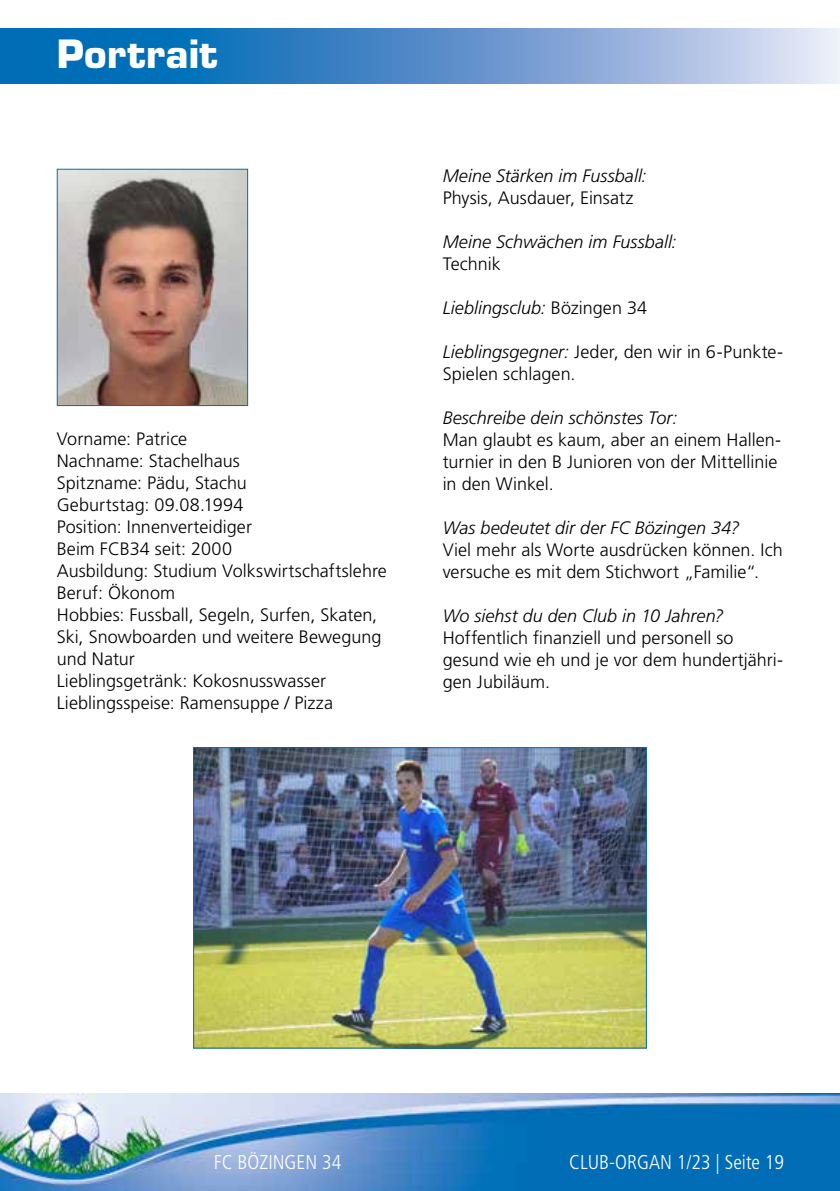
<style>
.page{position:relative;width:840px;height:1191px;background:#fff}
.page>*{position:absolute;margin:0;border:0;box-sizing:border-box;transform-origin:0 0}
.t1{font:700 38px "Eurostile LT Std";letter-spacing:.01em;color:#fff}
.t2{font:300 condensed 20px "Frutiger LT Std";color:#fff}
.t3{font:300 18px/22px "Frutiger LT Std";letter-spacing:.005em;color:#000}
.t4{font:italic 300 18px "Frutiger LT Std";color:#000}
.s1{font-style:normal}
.s2{font-style:italic}
</style>
<div class="page">
<img style="left:0;top:1093px;width:839px;height:98px">
<svg style="left:0;top:28px;width:839px;height:56px;background:#5a96cd"></svg>
<img style="left:56px;top:168px;width:192px;height:238px">
<img style="left:195px;top:749px;width:449px;height:297px">
<div style="left:193px;top:747px;width:453px;height:301px;border:1px solid #006db7"></div>
<h1 class="t1" style="left:57px;top:31px;width:162px">Portrait</h1>
<p class="t3" style="left:57px;top:428px;width:331px">Vorname: Patrice<br>Nachname: Stachelhaus<br>Spitzname: Pädu, Stachu<br>Geburtstag: 09.08.1994<br>Position: Innenverteidiger<br>Beim FCB34 seit: 2000<br>Ausbildung: Studium Volkswirtschaftslehre<br>Beruf: Ökonom<br>Hobbies: Fussball, Segeln, Surfen, Skaten,<br>Ski, Snowboarden und weitere Bewegung und Natur<br>Lieblingsgetränk: Kokosnusswasser<br>Lieblingsspeise: Ramensuppe / Pizza</p>
<p class="t4" style="left:442px;top:166px;width:205px">Meine Stärken im Fussball:</p>
<p class="t3" style="left:442px;top:187px;width:192px">Physis, Ausdauer, Einsatz</p>
<p class="t4" style="left:442px;top:232px;width:235px">Meine Schwächen im Fussball:</p>
<p class="t3" style="left:442px;top:253px;width:60px">Technik</p>
<p class="t4" style="left:442px;top:298px;width:206px">Lieblingsclub: <span class="s1">Bözingen 34</span></p>
<p class="t3" style="left:442px;top:341px;width:342px"><span class="s2">Lieblingsgegner:</span> Jeder, den wir in 6-Punkte-<br>Spielen schlagen.</p>
<p class="t4" style="left:442px;top:408px;width:236px">Beschreibe dein schönstes Tor:</p>
<p class="t3" style="left:442px;top:429px;width:340px">Man glaubt es kaum, aber an einem Hallen&shy;turnier in den B Junioren von der Mittellinie in den Winkel.</p>
<p class="t4" style="left:442px;top:518px;width:298px">Was bedeutet dir der FC Bözingen 34?</p>
<p class="t3" style="left:442px;top:539px;width:341px">Viel mehr als Worte ausdrücken können. Ich versuche es mit dem Stichwort „Familie“.</p>
<p class="t4" style="left:442px;top:606px;width:282px">Wo siehst du den Club in 10 Jahren?</p>
<p class="t3" style="left:442px;top:627px;width:342px">Hoffentlich finanziell und personell so gesund wie eh und je vor dem hundertjähri&shy;gen Jubiläum.</p>
<p class="t2" style="left:214px;top:1150px;width:129px">FC BÖZINGEN 34</p>
<p class="t2" style="left:569px;top:1150px;width:216px">CLUB-ORGAN 1/23 | Seite 19</p>
</div>
